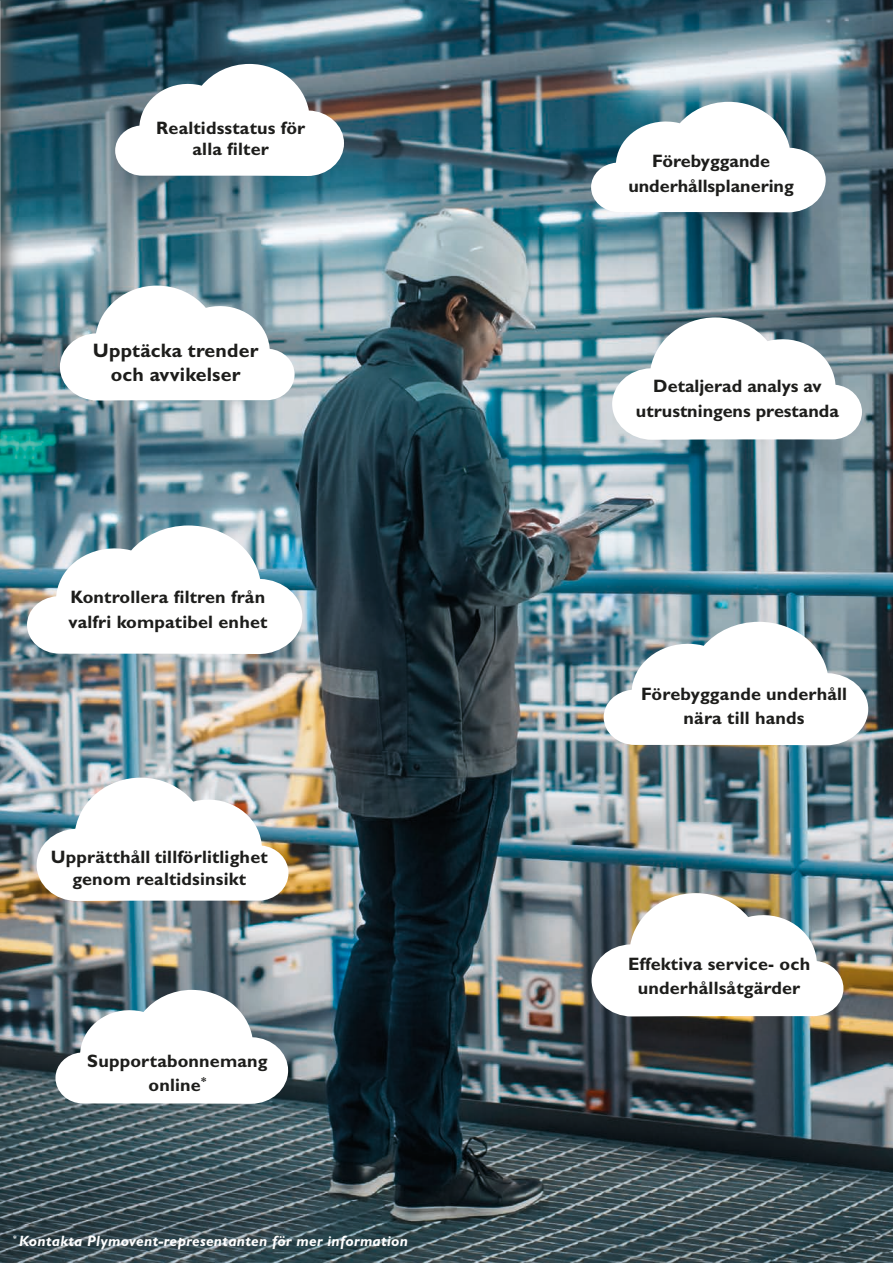
<style>
.page{position:relative;width:893px;height:1263px;background:#fff}
.page>*{position:absolute;margin:0;border:0;box-sizing:border-box;transform-origin:0 0}
.t1{font:700 19.5px/24px "Gill Sans Std";letter-spacing:.01em;color:#1d1d1b;text-align:center}
.t2{font:700 18px/24px "Gill Sans Std";letter-spacing:.01em;color:#1d1d1b;text-align:center}
.t3{font:italic 700 15px "Gill Sans Std";letter-spacing:.02em;color:#fff}
</style>
<div class="page">
<img style="left:0;top:0;width:893px;height:1263px">
<svg style="left:27px;top:525px;width:275px;height:129px"></svg>
<svg style="left:115px;top:64px;width:229px;height:112px"></svg>
<svg style="left:591px;top:102px;width:235px;height:110px"></svg>
<svg style="left:612px;top:317px;width:250px;height:123px"></svg>
<svg style="left:592px;top:893px;width:251px;height:123px"></svg>
<svg style="left:604px;top:622px;width:264px;height:123px"></svg>
<svg style="left:55px;top:990px;width:233px;height:114px"></svg>
<svg style="left:60px;top:286px;width:235px;height:114px"></svg>
<svg style="left:37px;top:778px;width:251px;height:123px"></svg>
<div style="left:0;top:0;width:23px;height:393px;background:#575756;opacity:.75"></div>
<p class="t2" style="left:156px;top:117px;width:151px;line-height:21px">Realtidsstatus för alla filter</p>
<p class="t1" style="left:93px;top:338px;width:167px">Upptäcka trender och avvikelser</p>
<p class="t2" style="left:68px;top:584px;width:201px;line-height:25.5px;text-align:left">Kontrollera filtren från valfri kompatibel enhet</p>
<p class="t2" style="left:51px;top:845px;width:218px;line-height:22.5px">Upprätthåll tillförlitlighet genom realtidsinsikt</p>
<p class="t2" style="left:87px;top:1049px;width:182px">Supportabonnemang online<sup>*</sup></p>
<p class="t3" style="left:13px;top:1232px;width:396px"><sup>*</sup> Kontakta Plymovent-representanten för mer information</p>
<p class="t2" style="left:628px;top:148px;width:167px;line-height:25.5px">Förebyggande underhållsplanering</p>
<p class="t2" style="left:636px;top:373px;width:205px;line-height:25.5px">Detaljerad analys av utrustningens prestanda</p>
<p class="t2" style="left:641px;top:682px;width:207px">Förebyggande underhåll nära till hands</p>
<p class="t2" style="left:628px;top:952px;width:184px">Effektiva service- och underhållsåtgärder</p>
</div>
